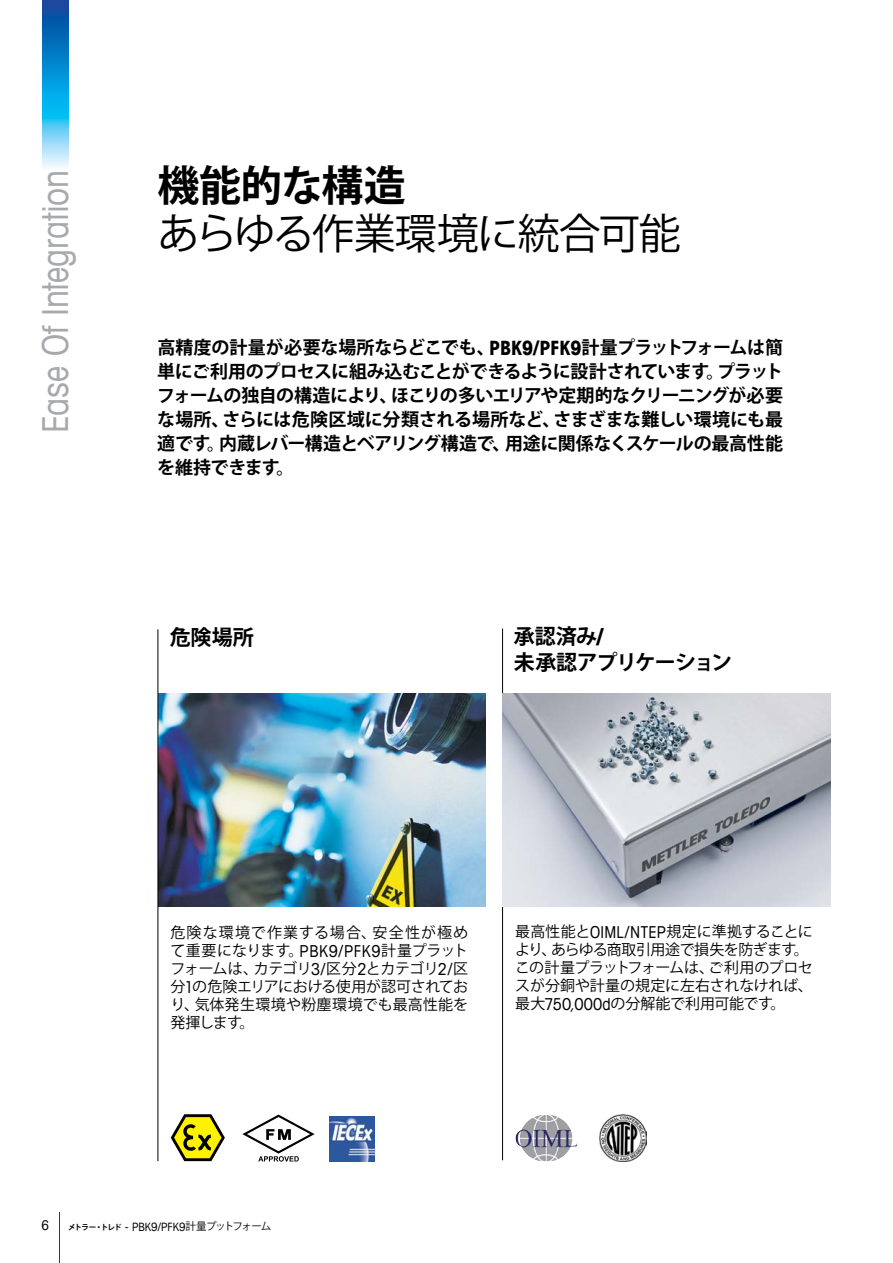
<style>
.page{position:relative;width:893px;height:1263px;background:#fff}
.page>*{position:absolute;margin:0;border:0;box-sizing:border-box;transform-origin:0 0}
.t1{font:42px "Koz Go Pro";letter-spacing:-.04em;color:#000}
.t2{font:700 42px "Koz Go Pro";letter-spacing:-.01em;color:#000}
.t3{font:condensed 36px "Avant Garde Com";letter-spacing:-.01em;color:#a7a9ac}
.t4{font:700 21px/25.5px "Koz Go Pro";letter-spacing:-.03em;color:#000}
.t5{font:700 18px/24px "Koz Go Pro";letter-spacing:-.035em;color:#000;text-align:justify}
.t6{font:15px/18px "Koz Go Pro";letter-spacing:-.015em;color:#000;text-align:justify}
.t7{font:condensed 13.5px "Avant Garde Com";color:#000}
.t8{font:condensed 11.55px "Avant Garde Com";color:#000}
.s1{font-family:"Avant Garde Com";font-stretch:condensed;font-size:19.8px}
.s2{font-family:"Avant Garde Com";font-stretch:condensed;font-size:23.1px}
.s3{font-family:"Avant Garde Com";font-stretch:condensed;font-size:16.5px}
.s4{font-family:"Koz Go Pro";font-weight:700;font-stretch:normal;font-size:7.5px}
.s5{font-family:"Koz Go Pro";font-stretch:normal;font-size:10.5px}
</style>
<div class="page">
<hr style="left:58px;top:1212px;width:3px;height:51px;background:#62bb46;opacity:.75">
<img style="left:159px;top:693px;width:327px;height:213px">
<svg style="left:171px;top:1114px;width:54px;height:47px"></svg>
<svg style="left:242px;top:1114px;width:73px;height:47px"></svg>
<img style="left:534px;top:1115px;width:24px;height:5px">
<img style="left:599px;top:1115px;width:47px;height:46px">
<hr style="left:158px;top:629px;width:1px;height:532px;background:#000">
<hr style="left:502px;top:628px;width:1px;height:532px;background:#000">
<img style="left:43px;top:0;width:25px;height:168px">
<img style="left:503px;top:693px;width:327px;height:213px">
<img style="left:329px;top:1117px;width:46px;height:45px">
<h2 class="t3" style="left:33px;top:433px;width:264px;rotate:-90deg">Ease Of Integration</h2>
<h1 class="t2" style="left:157px;top:159px;width:250px">機能的な構造</h1>
<h1 class="t1" style="left:157px;top:207px;width:525px">あらゆる作業環境に統合可能</h1>
<p class="t5" style="left:157px;top:336px;width:627px">高精度の計量が必要な場所ならどこでも、<span class="s1">PBK9/PFK9</span>計量プラットフォームは簡単にご利用のプロセスに組み込むことができるように設計されています。プラットフォームの独自の構造により、ほこりの多いエリアや定期的なクリーニングが必要な場所、さらには危険区域に分類される場所など、さまざまな難しい環境にも最適です。内蔵レバー構造とベアリング構造で、用途に関係なくスケールの最高性能を維持できます。</p>
<h3 class="t4" style="left:170px;top:626px;width:85px">危険場所</h3>
<h3 class="t4" style="left:514px;top:625px;width:220px">承認済み<span class="s2">/<br></span>未承認アプリケーション</h3>
<p class="t6" style="left:171px;top:924px;width:299px">危険な環境で作業する場合、安全性が極めて重要になります。<span class="s3">PBK9/PFK9</span>計量プラットフォームは、カテゴリ<span class="s3">3/</span>区分<span class="s3">2</span>とカテゴリ<span class="s3">2/</span>区分<span class="s3">1</span>の危険エリアにおける使用が認可されており、気体発生環境や粉塵環境でも最高性能を発揮します。</p>
<p class="t6" style="left:515px;top:923px;width:299px;text-align:left">最高性能と<span class="s3">OIML/NTEP</span>規定に準拠することにより、あらゆる商取引用途で損失を防ぎます。この計量プラットフォームは、ご利用のプロセスが分銅や計量の規定に左右されなければ、最大<span class="s3">750,000d</span>の分解能で利用可能です。</p>
<p class="t7" style="left:41px;top:1217px;width:9px">6</p>
<p class="t8" style="left:68px;top:1219px;width:205px"><span class="s4">メトラー・トレド</span> - PBK9/PFK9<span class="s5">計量プットフォーム</span></p>
</div>
